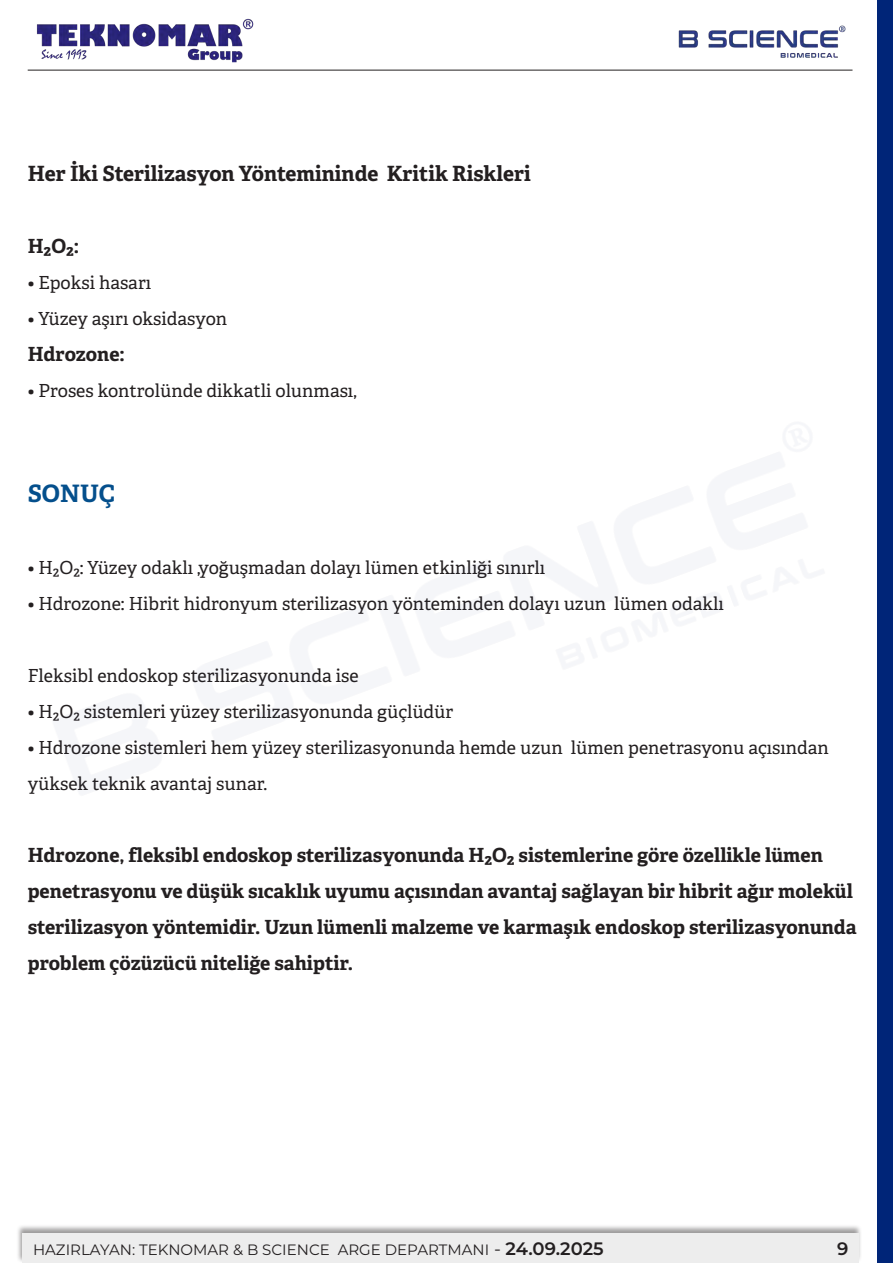
<style>
.page{position:relative;width:893px;height:1263px;background:#fff}
.page>*{position:absolute;margin:0;border:0;box-sizing:border-box;transform-origin:0 0}
.t1{font:700 24px "Adelle";color:#044f8c}
.t2{font:700 21px "Adelle";color:#231f20}
.t3{font:700 19.5px/36px "Adelle";color:#231f20}
.t4{font:18px/36px "Adelle";color:#231f20}
.t5{font:600 18px "Montserrat";color:#231f20}
.t6{font:15px "Montserrat";color:#231f20}
.s1{font-size:18px}
.s2{font-weight:600;font-size:18px}
</style>
<div class="page">
<div style="left:16px;top:1224px;width:846px;height:39px;background:#231f20;opacity:.44"></div>
<div style="left:22px;top:1233px;width:836px;height:30px;background:#ededed"></div>
<img style="left:36px;top:18px;width:218px;height:45px">
<img style="left:678px;top:25px;width:168px;height:33px">
<hr style="left:28px;top:70px;width:824px;height:1px;background:#231f20">
<div style="left:877px;top:0;width:16px;height:1263px;background:#002578"></div>
<p class="t2" style="left:28px;top:160px;width:505px">Her İki Sterilizasyon Yöntemininde Kritik Riskleri</p>
<p class="t3" style="left:28px;top:228px;width:53px">H₂O₂:</p>
<p class="t4" style="left:28px;top:265px;width:125px">• Epoksi hasarı</p>
<p class="t4" style="left:28px;top:301px;width:201px">• Yüzey aşırı oksidasyon</p>
<p class="t3" style="left:28px;top:336px;width:99px">Hdrozone:</p>
<p class="t4" style="left:28px;top:373px;width:330px">• Proses kontrolünde dikkatli olunması,</p>
<p class="t1" style="left:28px;top:478px;width:89px">SONUÇ</p>
<p class="t4" style="left:28px;top:550px;width:519px">• H₂O₂: Yüzey odaklı ,yoğuşmadan dolayı lümen etkinliği sınırlı</p>
<p class="t4" style="left:28px;top:586px;width:698px">• Hdrozone: Hibrit hidronyum sterilizasyon yönteminden dolayı uzun lümen odaklı</p>
<p class="t4" style="left:28px;top:658px;width:333px">Fleksibl endoskop sterilizasyonunda ise</p>
<p class="t4" style="left:28px;top:694px;width:427px">• H₂O₂ sistemleri yüzey sterilizasyonunda güçlüdür</p>
<p class="t4" style="left:28px;top:730px;width:803px">• Hdrozone sistemleri hem yüzey sterilizasyonunda hemde uzun lümen penetrasyonu açısından yüksek teknik avantaj sunar.</p>
<p class="t3" style="left:28px;top:837px;width:830px">Hdrozone, fleksibl endoskop sterilizasyonunda H₂O₂ sistemlerine göre özellikle lümen penetrasyonu ve düşük sıcaklık uyumu açısından avantaj sağlayan bir hibrit ağır molekül sterilizasyon yöntemidir. Uzun lümenli malzeme ve karmaşık endoskop sterilizasyonunda problem çözüzücü niteliğe sahiptir.</p>
<p class="t6" style="left:33px;top:1239px;width:572px">HAZIRLAYAN: TEKNOMAR &amp; B SCIENCE ARGE DEPARTMANI <span class="s1">-</span> <span class="s2">24.09.2025</span></p>
<p class="t5" style="left:837px;top:1236px;width:13px">9</p>
</div>
